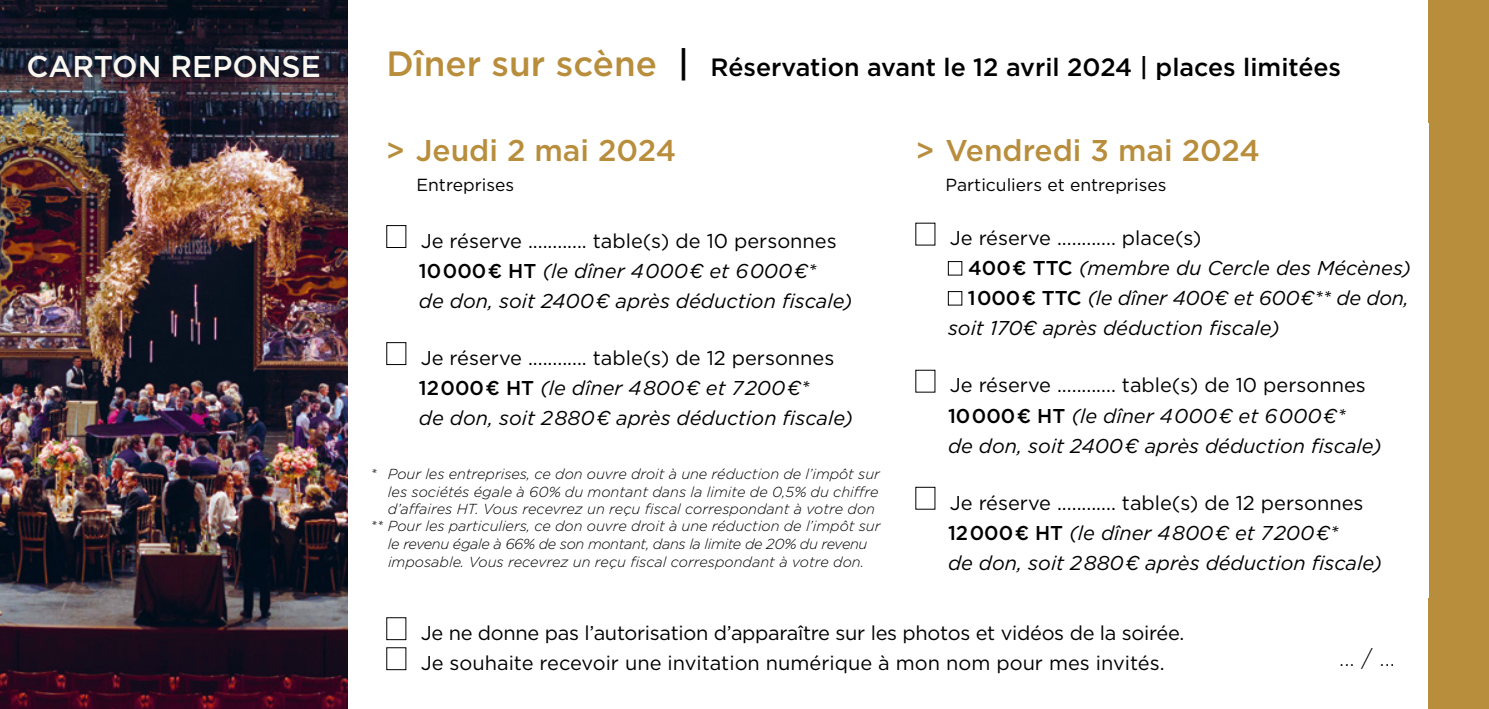
<style>
.page{position:relative;width:1489px;height:709px;background:#fff}
.page>*{position:absolute;margin:0;border:0;box-sizing:border-box;transform-origin:0 0}
.t1{font:500 30px "Gotham";color:#b88d3c}
.t2{font:500 30px "Gotham";color:#f9f7f0}
.t3{font:500 25px "Gotham";color:#000}
.t4{font:300 22.5px "Gotham";color:#000}
.t5{font:italic 20px/30px "Gotham";color:#000}
.t6{font:20px/30px "Gotham";letter-spacing:-.015em;color:#000}
.t7{font:17.5px "Gotham";color:#000}
.t8{font:italic 300 14.5px "Gotham";letter-spacing:-.005em;color:#000}
.t9{font:italic 300 14.5px "Gotham";letter-spacing:-.025em;color:#000}
.s1{font-size:35px;color:#b88d3c}
.s2{font-size:35px}
.s3{font-style:normal}
.s4{font-weight:500;font-style:normal}
</style>
<div class="page">
<div style="left:1428px;top:0;width:60px;height:709px;background:#b88d3c"></div>
<img style="left:0;top:0;width:347px;height:709px">
<div style="left:386px;top:225px;width:20px;height:23px;border:1px solid #000"></div>
<div style="left:386px;top:342px;width:20px;height:23px;border:1px solid #000"></div>
<div style="left:948px;top:261px;width:14px;height:14px;border:1px solid #000"></div>
<div style="left:948px;top:291px;width:14px;height:14px;border:1px solid #000"></div>
<div style="left:386px;top:617px;width:20px;height:23px;border:1px solid #000"></div>
<div style="left:386px;top:647px;width:20px;height:23px;border:1px solid #000"></div>
<h1 class="t2" style="left:26px;top:47px;width:296px">CARTON REPONSE</h1>
<p class="t3" style="left:386px;top:51px;width:956px"><span class="s1">Dîner sur scène</span> <span class="s2">|</span> Réservation avant le 12 avril 2024 | places limitées</p>
<h1 class="t1" style="left:386px;top:130px;width:292px">&gt; Jeudi 2 mai 2024</h1>
<p class="t7" style="left:416px;top:173px;width:99px">Entreprises</p>
<p class="t5" style="left:419px;top:225px;width:435px"><span class="s3">Je réserve ............ table(s) de 10 personnes<br></span><span class="s4">10 000 € HT</span> (le dîner 4 000 € et 6 000 €*<br>de don, soit 2400 € après déduction fiscale)</p>
<p class="t5" style="left:419px;top:342px;width:436px"><span class="s3">Je réserve ............ table(s) de 12 personnes<br></span><span class="s4">12 000 € HT</span> (le dîner 4 800 € et 7 200 €*<br>de don, soit 2 880 € après déduction fiscale)</p>
<p class="t8" style="left:370px;top:465px;width:511px">* Pour les entreprises, ce don ouvre droit à une réduction de l’impôt sur</p>
<p class="t8" style="left:388px;top:482px;width:492px">les sociétés égale à 60% du montant dans la limite de 0,5% du chiffre</p>
<p class="t8" style="left:388px;top:500px;width:488px">d’affaires HT. Vous recevrez un reçu fiscal correspondant à votre don</p>
<p class="t8" style="left:370px;top:517px;width:511px">** Pour les particuliers, ce don ouvre droit à une réduction de l’impôt sur</p>
<p class="t9" style="left:388px;top:534px;width:481px">le revenu égale à 66% de son montant, dans la limite de 20% du revenu</p>
<p class="t8" style="left:388px;top:552px;width:477px">imposable. Vous recevrez un reçu fiscal correspondant à votre don.</p>
<h1 class="t1" style="left:915px;top:131px;width:346px">&gt; Vendredi 3 mai 2024</h1>
<p class="t7" style="left:945px;top:173px;width:222px">Particuliers et entreprises</p>
<p class="t6" style="left:949px;top:223px;width:253px">Je réserve ............ place(s)</p>
<p class="t5" style="left:968px;top:253px;width:444px"><span class="s4">400 € TTC</span> (membre du Cercle des Mécènes)</p>
<p class="t5" style="left:967px;top:283px;width:442px"><span class="s4">1 000 € TTC</span> (le dîner 400 € et 600 €** de don,</p>
<p class="t5" style="left:948px;top:313px;width:333px">soit 170€ après déduction fiscale)</p>
<p class="t5" style="left:947px;top:370px;width:435px"><span class="s3">Je réserve ............ table(s) de 10 personnes<br></span><span class="s4">10 000 € HT</span> (le dîner 4 000 € et 6 000 €*<br>de don, soit 2400 € après déduction fiscale)</p>
<p class="t5" style="left:947px;top:487px;width:436px"><span class="s3">Je réserve ............ table(s) de 12 personnes<br></span><span class="s4">12 000 € HT</span> (le dîner 4 800 € et 7 200 €*<br>de don, soit 2 880 € après déduction fiscale)</p>
<p class="t6" style="left:420px;top:617px;width:765px">Je ne donne pas l’autorisation d’apparaître sur les photos et vidéos de la soirée.<br>Je souhaite recevoir une invitation numérique à mon nom pour mes invités.</p>
<p class="t4" style="left:1338px;top:643px;width:57px">... / ...</p>
</div>
